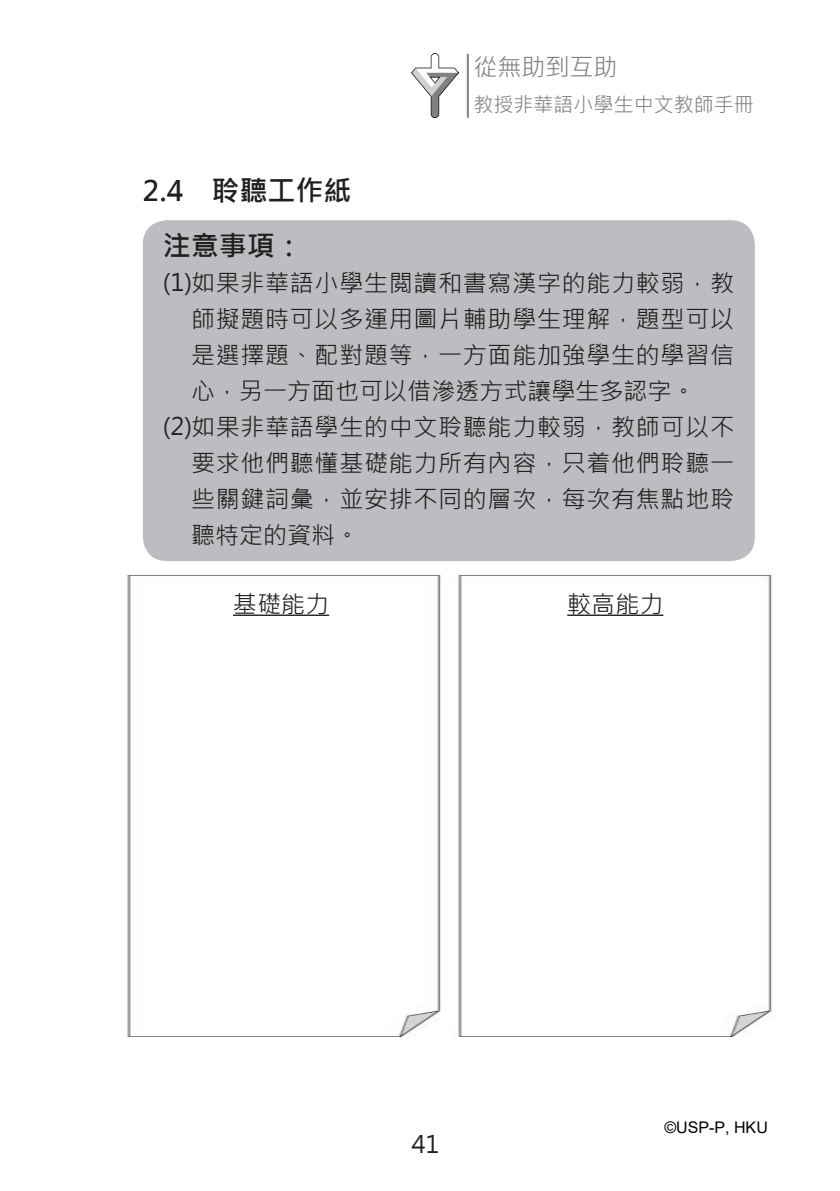
<style>
.page{position:relative;width:840px;height:1191px;background:#fff}
.page>*{position:absolute;margin:0;border:0;box-sizing:border-box;transform-origin:0 0}
.t1{font:700 28px "Microsoft Jheng Hei";color:#231f20}
.t2{font:24px "Microsoft Jheng Hei";letter-spacing:.03em;color:#231f20}
.t3{font:24px "Microsoft Jheng Hei";color:#231f20}
.t4{font:24px "Microsoft Jheng Hei";color:#808285}
.t5{font:20px "Microsoft Jheng Hei";color:#808285}
.t6{font:16px "Arial";color:#000}
</style>
<div class="page">
<img style="left:411px;top:54px;width:47px;height:64px">
<hr style="left:466px;top:54px;width:2px;height:64px;background:#808285">
<img style="left:126px;top:573px;width:315px;height:464px">
<div style="left:143px;top:220px;width:611px;height:341px;background:#bcbdc0;border-radius:24px"></div>
<hr style="left:233px;top:614px;width:96px;height:2px;background:#231f20">
<img style="left:457px;top:574px;width:315px;height:463px">
<hr style="left:567px;top:614px;width:96px;height:2px;background:#231f20">
<p class="t1" style="left:143px;top:173px;width:210px">2.4　聆聽工作紙</p>
<p class="t4" style="left:473px;top:52px;width:145px">從無助到互助</p>
<p class="t5" style="left:473px;top:92px;width:281px">教授非華語小學生中文教師手冊</p>
<p class="t1" style="left:163px;top:228px;width:141px">注意事項：</p>
<p class="t2" style="left:163px;top:268px;width:572px">(1)如果非華語小學生閲讀和書寫漢字的能力較弱，教</p>
<p class="t2" style="left:191px;top:304px;width:544px">師擬題時可以多運用圖片輔助學生理解，題型可以</p>
<p class="t2" style="left:191px;top:340px;width:544px">是選擇題、配對題等，一方面能加強學生的學習信</p>
<p class="t3" style="left:191px;top:376px;width:505px">心，另一方面也可以借滲透方式讓學生多認字。</p>
<p class="t2" style="left:163px;top:412px;width:572px">(2)如果非華語學生的中文聆聽能力較弱，教師可以不</p>
<p class="t2" style="left:191px;top:448px;width:544px">要求他們聽懂基礎能力所有內容，只着他們聆聽一</p>
<p class="t2" style="left:191px;top:484px;width:544px">些關鍵詞彙，並安排不同的層次，每次有焦點地聆</p>
<p class="t2" style="left:191px;top:520px;width:169px">聽特定的資料。</p>
<p class="t2" style="left:233px;top:589px;width:97px">基礎能力</p>
<p class="t2" style="left:567px;top:589px;width:97px">較高能力</p>
<p class="t2" style="left:411px;top:1129px;width:29px">41</p>
<p class="t6" style="left:664px;top:1116px;width:105px">©USP-P, HKU</p>
</div>
